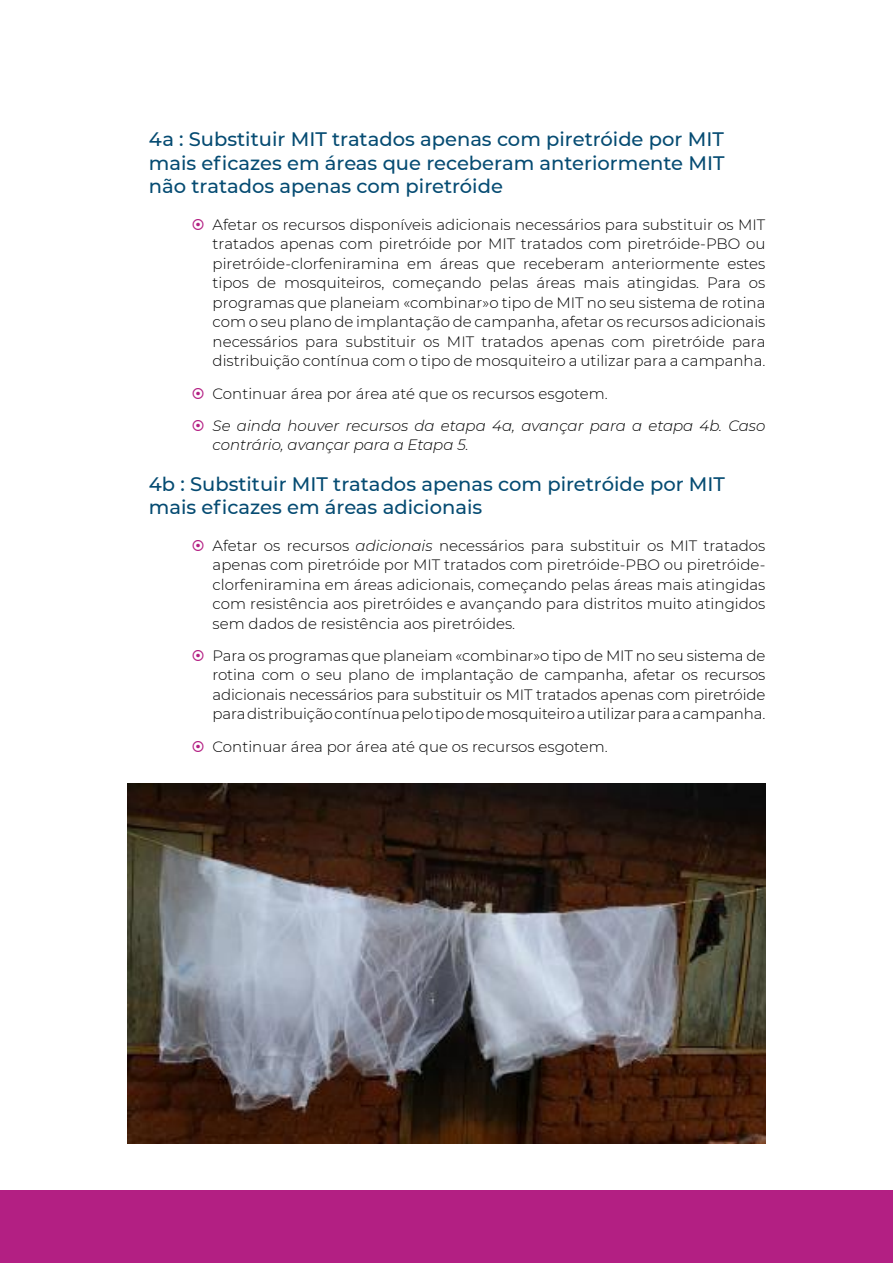
<style>
.page{position:relative;width:893px;height:1263px;background:#fff}
.page>*{position:absolute;margin:0;border:0;box-sizing:border-box;transform-origin:0 0}
.t1{font:500 19.5px/23.4px "Montserrat";color:#054b72;text-align:justify}
.t2{font:300 15px/19.5px "Montserrat";color:#000;text-align:justify}
.t3{font:italic 300 15px/19.5px "Montserrat";color:#000}
.s1{font-style:italic}
</style>
<div class="page">
<div style="left:0;top:1191px;width:893px;height:72px;background:#b31f83"></div>
<img style="left:128px;top:783px;width:637px;height:361px">
<h1 class="t1" style="left:149px;top:127px;width:577px">4a : Substituir MIT tratados apenas com piretróide por MIT mais eficazes em áreas que receberam anteriormente MIT não tratados apenas com piretróide</h1>
<p class="t2" style="left:213px;top:214px;width:554px">Afetar os recursos disponíveis adicionais necessários para substituir os MIT tratados apenas com piretróide por MIT tratados com piretróide-PBO ou piretróide-clorfeniramina em áreas que receberam anteriormente estes tipos de mosquiteiros, começando pelas áreas mais atingidas. Para os programas que planeiam «combinar»o tipo de MIT no seu sistema de rotina com o seu plano de implantação de campanha, afetar os recursos adicionais necessários para substituir os MIT tratados apenas com piretróide para distribuição contínua com o tipo de mosquiteiro a utilizar para a campanha.</p>
<p class="t2" style="left:213px;top:383px;width:397px">Continuar área por área até que os recursos esgotem.</p>
<p class="t3" style="left:213px;top:415px;width:554px">Se ainda houver recursos da etapa 4a, avançar para a etapa 4b. Caso contrário, avançar para a Etapa 5.</p>
<h1 class="t1" style="left:149px;top:471px;width:578px">4b : Substituir MIT tratados apenas com piretróide por MIT mais eficazes em áreas adicionais</h1>
<p class="t2" style="left:213px;top:535px;width:554px">Afetar os recursos <span class="s1">adicionais</span> necessários para substituir os MIT tratados apenas com piretróide por MIT tratados com piretróide-PBO ou piretróide&shy;clorfeniramina em áreas adicionais, começando pelas áreas mais atingidas com resistência aos piretróides e avançando para distritos muito atingidos sem dados de resistência aos piretróides.</p>
<p class="t2" style="left:213px;top:645px;width:554px">Para os programas que planeiam «combinar»o tipo de MIT no seu sistema de rotina com o seu plano de implantação de campanha, afetar os recursos adicionais necessários para substituir os MIT tratados apenas com piretróide para distribuição contínua pelo tipo de mosquiteiro a utilizar para a campanha.</p>
<p class="t2" style="left:213px;top:736px;width:397px">Continuar área por área até que os recursos esgotem.</p>
</div>
